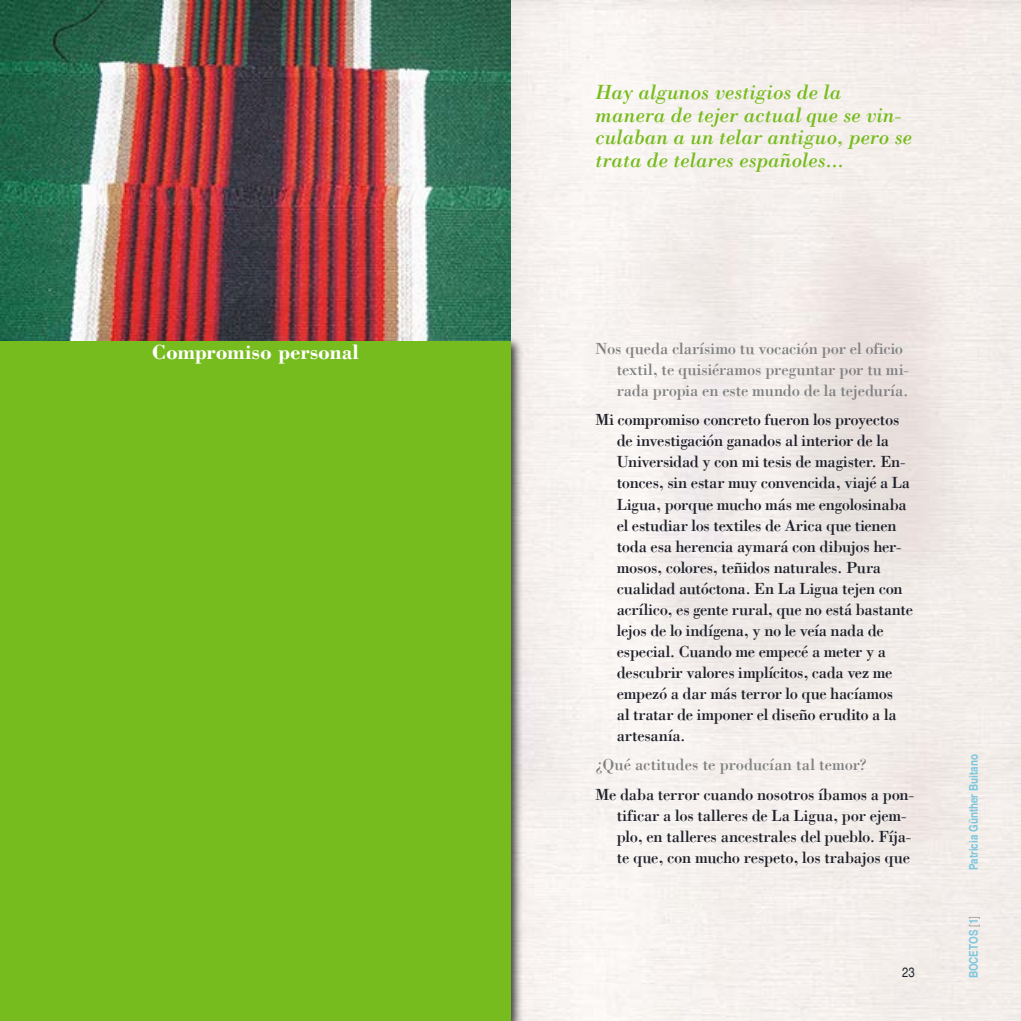
<style>
.page{position:relative;width:1021px;height:1021px;background:#fff}
.page>*{position:absolute;margin:0;border:0;box-sizing:border-box;transform-origin:0 0}
.t1{font:italic 21px/22.5px "Bodoni";color:#77bc1f}
.t2{font:700 21px "Bodoni";letter-spacing:.005em;color:#fff}
.t3{font:16.5px/21px "Bodoni";letter-spacing:-.02em;color:#1d1f29}
.t4{font:16.5px/21px "Bodoni";letter-spacing:-.005em;color:#7f8082}
.t5{font:condensed 13.5px "Helvetica";color:#1d1f29}
.t6{font:700 condensed 12px "Helvetica";color:#7cc7de}
.s1{font-weight:400;color:#979798}
</style>
<div class="page">
<img style="left:510px;top:0;width:510px;height:1020px">
<div style="left:0;top:336px;width:523px;height:684px;background:#000;opacity:.75"></div>
<div style="left:0;top:340px;width:510px;height:680px;background:#77bc1f"></div>
<img style="left:0;top:0;width:510px;height:340px">
<p class="t2" style="left:152px;top:339px;width:208px">Compromiso personal</p>
<p class="t1" style="left:595px;top:81px;width:318px">Hay algunos vestigios de la manera de tejer actual que se vin&shy;culaban a un telar antiguo, pero se trata de telares españoles...</p>
<p class="t4" style="left:617px;top:338px;width:294px;text-indent:-21px">Nos queda clarísimo tu vocación por el oficio textil, te quisiéramos preguntar por tu mi&shy;rada propia en este mundo de la tejeduría.</p>
<p class="t3" style="left:617px;top:409px;width:298px;text-indent:-21px">Mi compromiso concreto fueron los proyectos de investigación ganados al interior de la Universidad y con mi tesis de magister. En&shy;tonces, sin estar muy convencida, viajé a La Ligua, porque mucho más me engolosinaba el estudiar los textiles de Arica que tienen toda esa herencia aymará con dibujos her&shy;mosos, colores, teñidos naturales. Pura cualidad autóctona. En La Ligua tejen con acrílico, es gente rural, que no está bastante lejos de lo indígena, y no le veía nada de especial. Cuando me empecé a meter y a descubrir valores implícitos, cada vez me empezó a dar más terror lo que hacíamos<br>al tratar de imponer el diseño erudito a la artesanía.</p>
<p class="t4" style="left:595px;top:754px;width:273px">¿Qué actitudes te producían tal temor?</p>
<p class="t3" style="left:617px;top:783px;width:299px;text-indent:-21px">Me daba terror cuando nosotros íbamos a pon&shy;tificar a los talleres de La Ligua, por ejem&shy;plo, en talleres ancestrales del pueblo. Fíja&shy;te que, con mucho respeto, los trabajos que</p>
<p class="t5" style="left:902px;top:964px;width:14px">23</p>
<p class="t6" style="left:966px;top:870px;width:117px;rotate:-90deg">Patricia Günther Buitano</p>
<p class="t6" style="left:966px;top:978px;width:64px;rotate:-90deg">BOCETOS <span class="s1">[</span>1<span class="s1">]</span></p>
</div>
